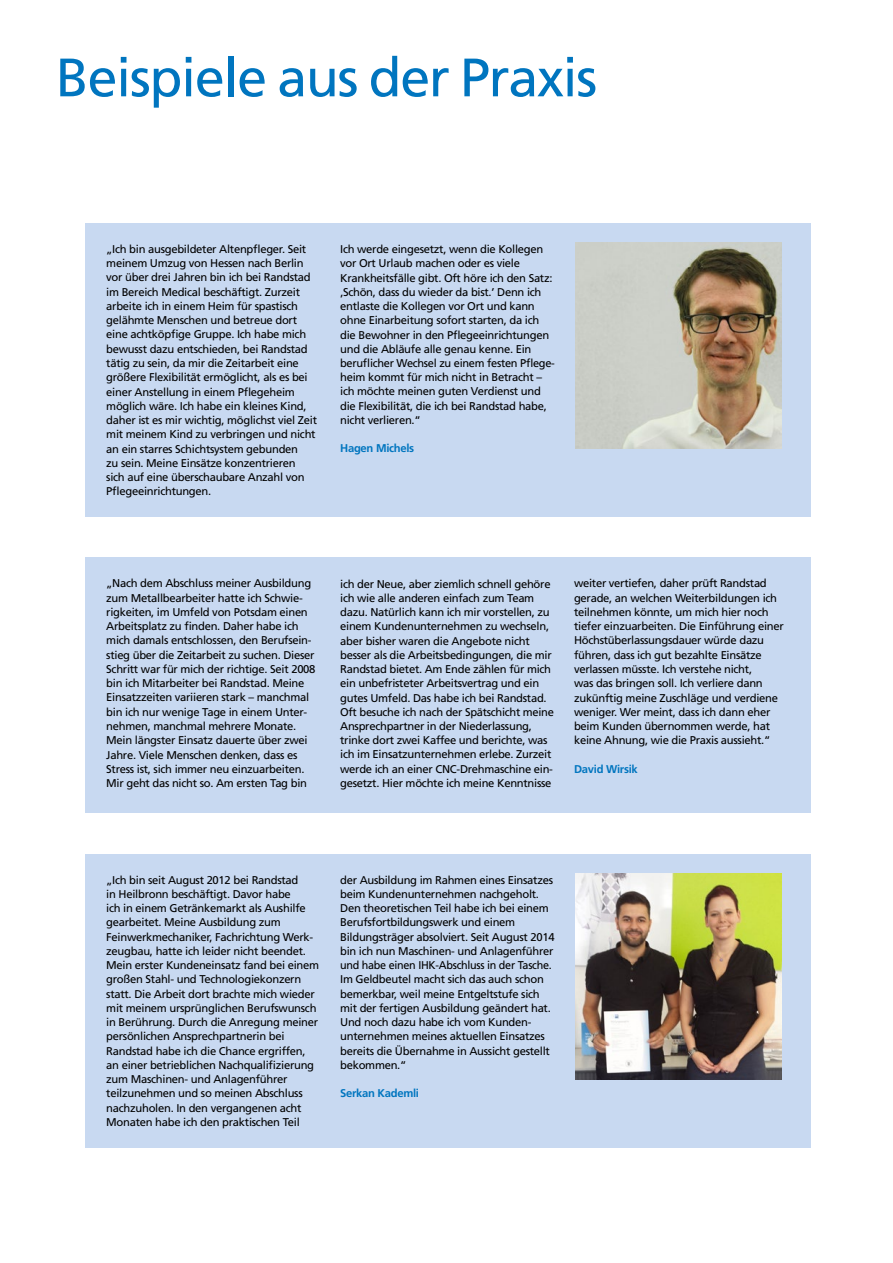
<style>
.page{position:relative;width:893px;height:1263px;background:#fff}
.page>*{position:absolute;margin:0;border:0;box-sizing:border-box;transform-origin:0 0}
.t1{font:54px "Frutiger";letter-spacing:-.025em;color:#0075bf}
.t2{font:11.25px/14.2px "Frutiger LT Std";letter-spacing:-.025em;color:#000}
.t3{font:700 11.25px "Frutiger LT Std";letter-spacing:-.025em;color:#0075bf}
</style>
<div class="page">
<div style="left:85px;top:223px;width:725px;height:294px;background:#c8d9f1"></div>
<img style="left:575px;top:243px;width:206px;height:206px">
<div style="left:85px;top:854px;width:725px;height:293px;background:#c8d9f1"></div>
<img style="left:575px;top:873px;width:206px;height:206px">
<div style="left:85px;top:558px;width:725px;height:255px;background:#c8d9f1"></div>
<h1 class="t1" style="left:56px;top:46px;width:543px">Beispiele aus der Praxis</h1>
<p class="t2" style="left:106px;top:242px;width:212px">„Ich bin ausgebildeter Altenpfleger. Seit meinem Umzug von Hessen nach Berlin vor über drei Jahren bin ich bei Randstad im Bereich Medical beschäftigt. Zurzeit arbeite ich in einem Heim für spastisch gelähmte Menschen und betreue dort eine achtköpfige Gruppe. Ich habe mich bewusst dazu entschieden, bei Randstad tätig zu sein, da mir die Zeitarbeit eine größere Flexibilität ermöglicht, als es bei einer Anstellung in einem Pflegeheim möglich wäre. Ich habe ein kleines Kind, daher ist es mir wichtig, möglichst viel Zeit mit meinem Kind zu verbringen und nicht an ein starres Schichtsystem gebunden<br>zu sein. Meine Einsätze konzentrieren<br>sich auf eine überschaubare Anzahl von Pflegeeinrichtungen.</p>
<p class="t2" style="left:340px;top:242px;width:216px">Ich werde eingesetzt, wenn die Kollegen vor Ort Urlaub machen oder es viele Krankheitsfälle gibt. Oft höre ich den Satz: ‚Schön, dass du wieder da bist.’ Denn ich entlaste die Kollegen vor Ort und kann ohne Einarbeitung sofort starten, da ich die Bewohner in den Pflegeeinrichtungen und die Abläufe alle genau kenne. Ein beruflicher Wechsel zu einem festen Pflege&shy;heim kommt für mich nicht in Betracht – ich möchte meinen guten Verdienst und die Flexibilität, die ich bei Randstad habe, nicht verlieren.“</p>
<p class="t3" style="left:340px;top:442px;width:76px">Hagen Michels</p>
<p class="t2" style="left:106px;top:576px;width:211px">„Nach dem Abschluss meiner Ausbildung zum Metallbearbeiter hatte ich Schwie&shy;rigkeiten, im Umfeld von Potsdam einen Arbeitsplatz zu finden. Daher habe ich mich damals entschlossen, den Berufsein&shy;stieg über die Zeitarbeit zu suchen. Dieser Schritt war für mich der richtige. Seit 2008 bin ich Mitarbeiter bei Randstad. Meine Einsatzzeiten variieren stark – manchmal bin ich nur wenige Tage in einem Unter&shy;nehmen, manchmal mehrere Monate.<br>Mein längster Einsatz dauerte über zwei Jahre. Viele Menschen denken, dass es Stress ist, sich immer neu einzuarbeiten.<br>Mir geht das nicht so. Am ersten Tag bin</p>
<p class="t2" style="left:340px;top:576px;width:215px">ich der Neue, aber ziemlich schnell gehöre ich wie alle anderen einfach zum Team dazu. Natürlich kann ich mir vorstellen, zu einem Kundenunternehmen zu wechseln, aber bisher waren die Angebote nicht besser als die Arbeitsbedingungen, die mir Randstad bietet. Am Ende zählen für mich ein unbefristeter Arbeitsvertrag und ein gutes Umfeld. Das habe ich bei Randstad.<br>Oft besuche ich nach der Spätschicht meine Ansprechpartner in der Niederlassung, trinke dort zwei Kaffee und berichte, was ich im Einsatzunternehmen erlebe. Zurzeit werde ich an einer CNC-Drehmaschine ein&shy;gesetzt. Hier möchte ich meine Kenntnisse</p>
<p class="t2" style="left:574px;top:576px;width:211px">weiter vertiefen, daher prüft Randstad gerade, an welchen Weiterbildungen ich teilnehmen könnte, um mich hier noch tiefer einzuarbeiten. Die Einführung einer Höchstüberlassungsdauer würde dazu führen, dass ich gut bezahlte Einsätze verlassen müsste. Ich verstehe nicht,<br>was das bringen soll. Ich verliere dann zukünftig meine Zuschläge und verdiene weniger. Wer meint, dass ich dann eher beim Kunden übernommen werde, hat keine Ahnung, wie die Praxis aussieht.“</p>
<p class="t3" style="left:574px;top:762px;width:65px">David Wirsik</p>
<p class="t2" style="left:106px;top:873px;width:214px">„Ich bin seit August 2012 bei Randstad<br>in Heilbronn beschäftigt. Davor habe<br>ich in einem Getränkemarkt als Aushilfe gearbeitet. Meine Ausbildung zum Feinwerkmechaniker, Fachrichtung Werk&shy;zeugbau, hatte ich leider nicht beendet.<br>Mein erster Kundeneinsatz fand bei einem großen Stahl- und Technologiekonzern statt. Die Arbeit dort brachte mich wieder mit meinem ursprünglichen Berufswunsch in Berührung. Durch die Anregung meiner persönlichen Ansprechpartnerin bei Randstad habe ich die Chance ergriffen, an einer betrieblichen Nachqualifizierung zum Maschinen- und Anlagenführer teilzunehmen und so meinen Abschluss nachzuholen. In den vergangenen acht Monaten habe ich den praktischen Teil</p>
<p class="t2" style="left:340px;top:873px;width:216px">der Ausbildung im Rahmen eines Einsatzes beim Kundenunternehmen nachgeholt.<br>Den theoretischen Teil habe ich bei einem Berufsfortbildungswerk und einem Bildungsträger absolviert. Seit August 2014 bin ich nun Maschinen- und Anlagenführer und habe einen IHK-Abschluss in der Tasche.<br>Im Geldbeutel macht sich das auch schon bemerkbar, weil meine Entgeltstufe sich mit der fertigen Ausbildung geändert hat.<br>Und noch dazu habe ich vom Kunden&shy;unternehmen meines aktuellen Einsatzes bereits die Übernahme in Aussicht gestellt bekommen.“</p>
<p class="t3" style="left:340px;top:1087px;width:80px">Serkan Kademli</p>
</div>
